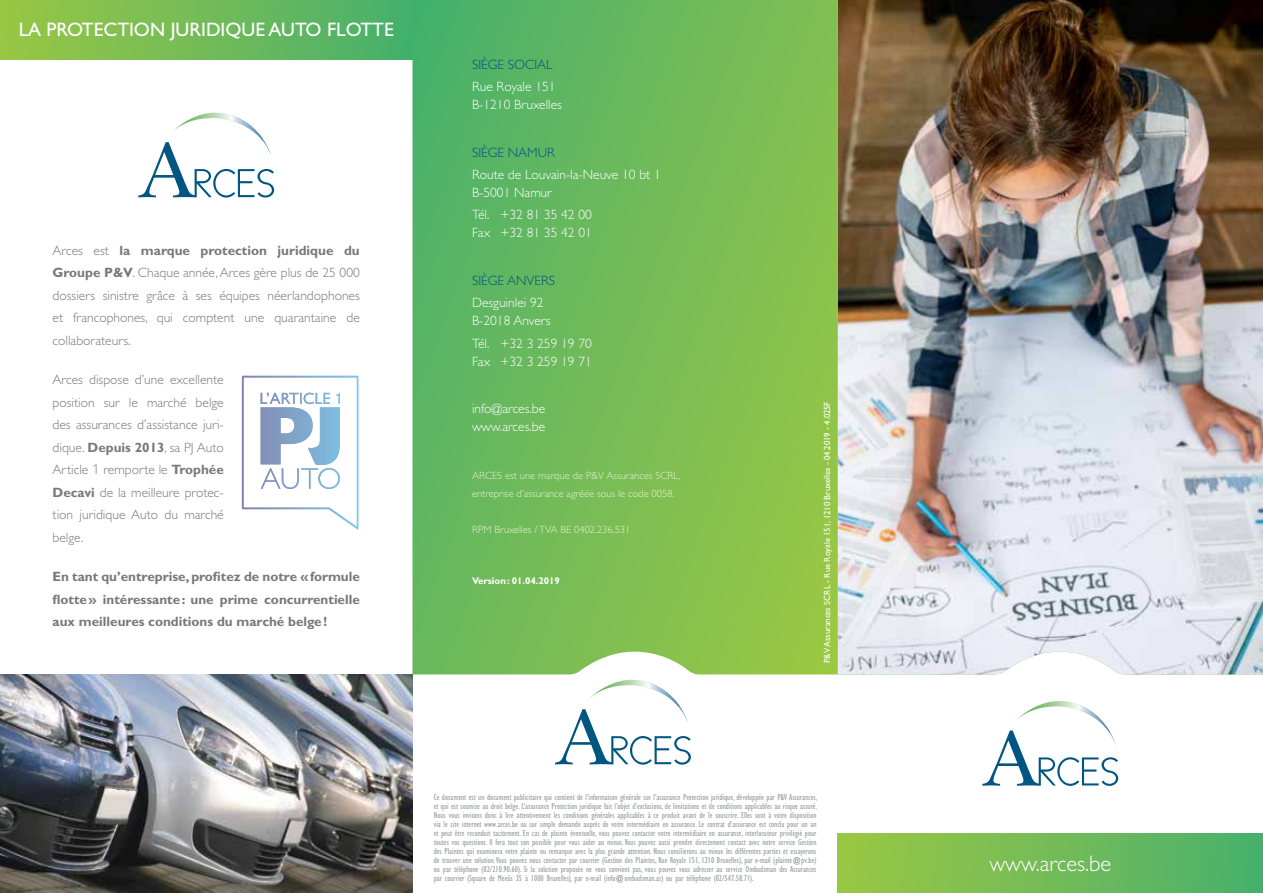
<style>
.page{position:relative;width:1263px;height:893px;background:#fff}
.page>*{position:absolute;margin:0;border:0;box-sizing:border-box;transform-origin:0 0}
.t1{font:300 22.5px "Gill Sans Std";color:#fff}
.t2{font:19.5px "Gill Sans Std";color:#fff}
.t3{font:300 13.5px/22.5px "Gill Sans Std";color:#77787b;text-align:justify}
.t4{font:300 13.5px/18px "Gill Sans Std";color:#fff}
.t5{font:700 13.5px/22.5px "Gill Sans Std";color:#77787b;text-align:justify}
.t6{font:300 13.5px "Gill Sans Std";color:#005581}
.t7{font:300 10.5px/18px "Gill Sans Std";color:#e8f1d5}
.t8{font:700 9.75px "Gill Sans Std";color:#fff}
.t9{font:condensed 9px/9px "Gill Sans Std";color:#9d9fa2;text-align:justify}
.t10{font:9px "Gill Sans Std";color:#fff;scale:.96 1}
.s1{font-weight:700}
.s2{font-family:"Open Sans"}
</style>
<div class="page">
<div style="left:838px;top:833px;width:425px;height:60px;background:linear-gradient(to right,#9cc743,#49b06c)"></div>
<div style="left:0;top:0;width:412px;height:60px;background:linear-gradient(to right,#9bc644,#46b06d)"></div>
<svg style="left:982px;top:701px;width:136px;height:85px"></svg>
<img style="left:838px;top:0;width:425px;height:674px">
<img style="left:0;top:674px;width:412px;height:219px">
<svg style="left:138px;top:113px;width:136px;height:85px"></svg>
<svg style="left:555px;top:680px;width:136px;height:85px"></svg>
<svg style="left:412px;top:0;width:426px;height:674px;background:#7bc066"></svg>
<svg style="left:242px;top:376px;width:116px;height:153px"></svg>
<h2 class="t2" style="left:19px;top:19px;width:377px">LA PROTECTION JURIDIQUE AUTO FLOTTE</h2>
<h3 class="t3" style="left:53px;top:239px;width:309px">Arces est <span class="s1">la marque protection juridique du Groupe P&amp;V</span>. Chaque année, Arces gère plus de 25 000 dossiers sinistre grâce à ses équipes néerlandophones et francophones, qui comptent une quarantaine de collaborateurs.</h3>
<h3 class="t3" style="left:53px;top:368px;width:173px">Arces dispose d’une excellente position sur le marché belge des assurances d’assistance juri&shy;dique. <span class="s1">Depuis 2013</span>, sa PJ Auto Article <span class="s2">1</span> remporte le <span class="s1">Trophée Decavi</span> de la meilleure protec&shy;tion juridique Auto du marché belge.</h3>
<h3 class="t5" style="left:53px;top:565px;width:309px">En tant qu’entreprise, profitez de notre «formule flotte» intéressante: une prime concurrentielle aux meilleures conditions du marché belge!</h3>
<h3 class="t6" style="left:472px;top:57px;width:82px">SIÈGE SOCIAL</h3>
<h3 class="t4" style="left:472px;top:78px;width:91px">Rue Royale 151<br>B-1210 Bruxelles</h3>
<h3 class="t6" style="left:472px;top:145px;width:84px">SIÈGE NAMUR</h3>
<h3 class="t4" style="left:472px;top:166px;width:190px">Route de Louvain-la-Neuve 10 bt 1<br>B-5001 Namur</h3>
<h3 class="t4" style="left:472px;top:206px;width:121px">Tél. +32 81 35 42 00<br>Fax +32 81 35 42 01</h3>
<h3 class="t6" style="left:472px;top:273px;width:85px">SIÈGE ANVERS</h3>
<h3 class="t4" style="left:472px;top:294px;width:80px">Desguinlei 92<br>B-2018 Anvers</h3>
<h3 class="t4" style="left:472px;top:334px;width:121px">Tél. +32 3 259 19 70<br>Fax +32 3 259 19 71</h3>
<h3 class="t4" style="left:472px;top:400px;width:75px">info@arces.be www.arces.be</h3>
<p class="t7" style="left:472px;top:467px;width:210px">ARCES est une marque de P&amp;V Assurances SCRL, entreprise d’assurance agréée sous le code 0058.</p>
<p class="t7" style="left:472px;top:521px;width:160px">RPM Bruxelles / TVA BE 0402.236.531</p>
<p class="t8" style="left:472px;top:575px;width:90px">Version: 01.04.2019</p>
<p class="t10" style="left:822px;top:663px;width:274px;rotate:-90deg">P&amp;V Assurances SCRL - Rue Royale 151, 1210 Bruxelles - 04.2019 - 4.025F</p>
<p class="t9" style="left:434px;top:792px;width:385px">Ce document est un document publicitaire qui contient de l’information générale sur l’assurance Protection juridique, développée par P&amp;V Assurances, et qui est soumise au droit belge. L’assurance Protection juridique fait l’objet d’exclusions, de limitations et de conditions applicables au risque assuré.<br>Nous vous invitons donc à lire attentivement les conditions générales applicables à ce produit avant de le souscrire. Elles sont à votre disposition via le site internet www.arces.be ou sur simple demande auprès de votre intermédiaire en assurance. Le contrat d’assurance est conclu pour un an et peut être reconduit tacitement. En cas de plainte éventuelle, vous pouvez contacter votre intermédiaire en assurance, interlocuteur privilégié pour toutes vos questions. Il fera tout son possible pour vous aider au mieux. Vous pouvez aussi prendre directement contact avec notre service Gestion des Plaintes qui examinera votre plainte ou remarque avec la plus grande attention. Nous concilierons au mieux les différentes parties et essayerons de trouver une solution. Vous pouvez nous contacter par courrier (Gestion des Plaintes, Rue Royale 151, 1210 Bruxelles), par e-mail (plainte@pv.be) ou par téléphone (02/210.90.60). Si la solution proposée ne vous convient pas, vous pouvez vous adresser au service Ombudsman des Assurances par courrier (Square de Meeûs 35 à 1000 Bruxelles), par e-mail (info@ombudsman.as) ou par téléphone (02/547.58.71).</p>
<h1 class="t1" style="left:989px;top:851px;width:123px">www.arces.be</h1>
</div>
